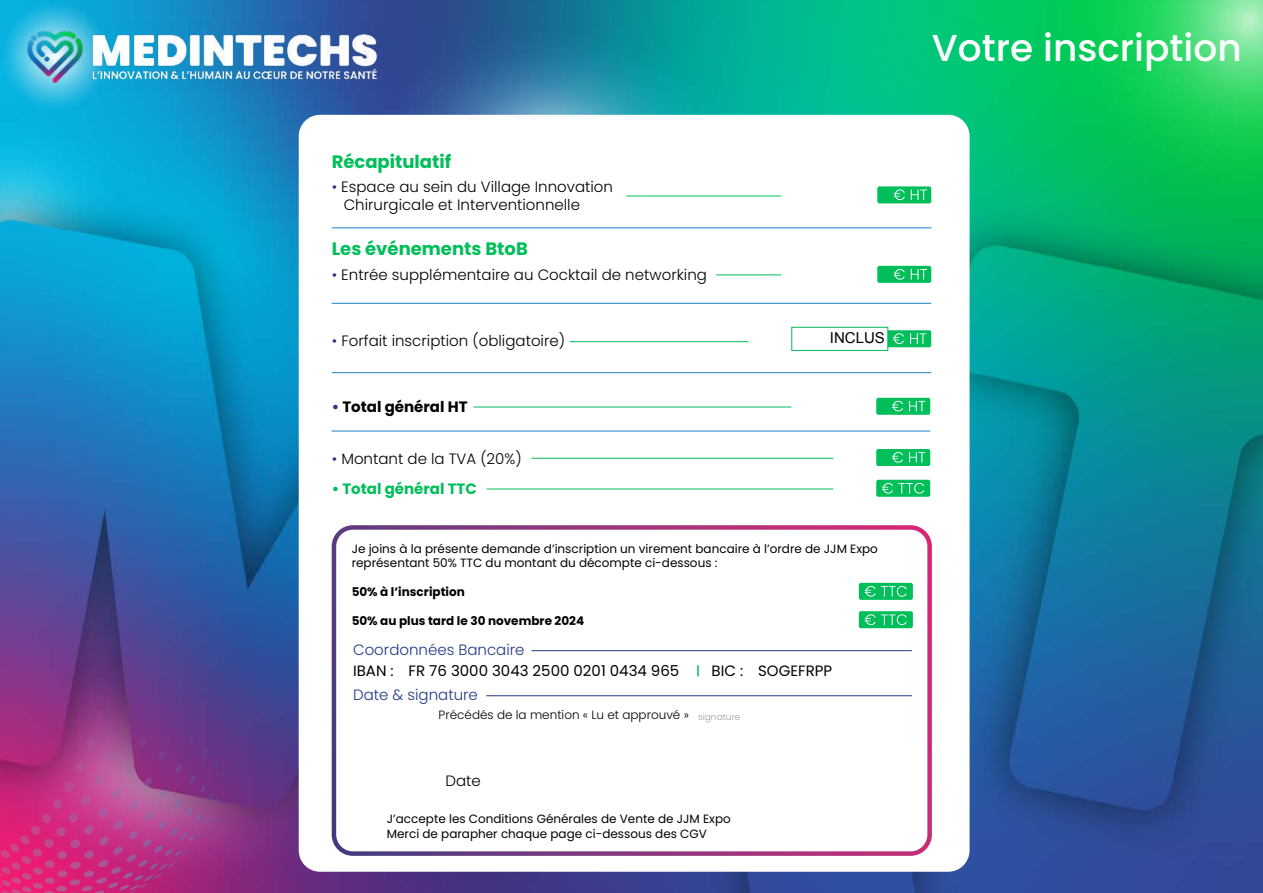
<style>
.page{position:relative;width:1263px;height:893px;background:#fff}
.page>*{position:absolute;margin:0;border:0;box-sizing:border-box;transform-origin:0 0}
.t1{font:500 37.5px "Poppins";color:#fff}
.t2{font:700 18px "Poppins";color:#00be5a}
.t3{font:300 15px/18px "Poppins";color:#000}
.t4{font:15px "Poppins";color:#000}
.t5{font:300 15px "Poppins";color:#223a84}
.t6{font:700 15px "Poppins";color:#00be5a}
.t7{font:700 15px "Poppins";color:#000}
.t8{font:15px "Arial";color:#000}
.t9{font:12px/14.4px "Poppins";color:#000}
.t10{font:700 12px "Poppins";color:#000}
.t11{font:300 12px "Poppins";color:#000}
.t12{font:300 9px "Poppins";color:#9d9d9c}
.s1{color:#283583}
</style>
<div class="page">
<img style="left:0;top:0;width:1263px;height:893px">
<svg style="left:107px;top:648px;width:5px;height:6px"></svg>
<svg style="left:134px;top:659px;width:4px;height:6px"></svg>
<svg style="left:0;top:672px;width:236px;height:221px"></svg>
<div style="left:299px;top:115px;width:670px;height:757px;background:#fff;border-radius:21px"></div>
<svg style="left:0;top:1px;width:110px;height:110px"></svg>
<div style="left:877px;top:186px;width:54px;height:17px;background:#00be5a;border-radius:2px"></div>
<svg style="left:893px;top:189px;width:34px;height:11px"></svg>
<img style="left:21px;top:21px;width:364px;height:69px">
<div style="left:332px;top:525px;width:600px;height:331px;border:4px solid #fff;border-radius:19px"></div>
<hr style="left:531px;top:650px;width:381px;height:1px;background:#223a84">
<hr style="left:486px;top:695px;width:426px;height:1px;background:#223a84">
<svg style="left:697px;top:665px;width:2px;height:11px"></svg>
<div style="left:859px;top:583px;width:54px;height:17px;background:#00be5a;border-radius:2px"></div>
<svg style="left:864px;top:586px;width:43px;height:11px"></svg>
<div style="left:859px;top:611px;width:54px;height:17px;background:#00be5a;border-radius:2px"></div>
<svg style="left:864px;top:614px;width:43px;height:11px"></svg>
<hr style="left:332px;top:227px;width:599px;height:1px;background:#1d80c3">
<hr style="left:332px;top:303px;width:599px;height:1px;background:#1d80c3">
<div style="left:877px;top:266px;width:54px;height:17px;background:#00be5a;border-radius:2px"></div>
<hr style="left:716px;top:275px;width:65px;height:1px;background:#00be5a">
<svg style="left:893px;top:269px;width:34px;height:11px"></svg>
<hr style="left:626px;top:196px;width:155px;height:1px;background:#00be5a">
<hr style="left:332px;top:431px;width:598px;height:1px;background:#1d80c3">
<hr style="left:531px;top:458px;width:302px;height:1px;background:#00be5a">
<hr style="left:487px;top:489px;width:346px;height:1px;background:#00be5a">
<hr style="left:570px;top:341px;width:178px;height:1px;background:#00be5a">
<div style="left:877px;top:330px;width:54px;height:17px;background:#00be5a;border-radius:2px"></div>
<svg style="left:893px;top:333px;width:33px;height:11px"></svg>
<div style="left:876px;top:449px;width:54px;height:17px;background:#00be5a;border-radius:2px"></div>
<svg style="left:892px;top:452px;width:33px;height:11px"></svg>
<hr style="left:332px;top:372px;width:599px;height:1px;background:#1d80c3">
<hr style="left:473px;top:407px;width:318px;height:1px;background:#00be5a">
<div style="left:876px;top:398px;width:54px;height:17px;background:#00be5a;border-radius:2px"></div>
<svg style="left:892px;top:401px;width:33px;height:10px"></svg>
<div style="left:876px;top:480px;width:54px;height:17px;background:#00be5a;border-radius:2px"></div>
<svg style="left:882px;top:483px;width:42px;height:11px"></svg>
<div style="left:791px;top:327px;width:97px;height:24px;background:#fff;border:1px solid #00be5a"></div>
<p class="t2" style="left:332px;top:151px;width:121px">Récapitulatif</p>
<p class="t3" style="left:344px;top:178px;width:271px;text-indent:-12px"><span class="s1">•</span> Espace au sein du Village Innovation<br>Chirurgicale et Interventionnelle</p>
<p class="t2" style="left:332px;top:239px;width:198px">Les événements BtoB</p>
<p class="t3" style="left:332px;top:266px;width:377px"><span class="s1">•</span> Entrée supplémentaire au Cocktail de networking</p>
<p class="t3" style="left:332px;top:332px;width:235px"><span class="s1">•</span> Forfait inscription (obligatoire)</p>
<p class="t7" style="left:332px;top:398px;width:137px"><span class="s1">•</span> Total général HT</p>
<p class="t3" style="left:332px;top:449px;width:191px"><span class="s1">•</span> Montant de la TVA (20%)</p>
<p class="t6" style="left:332px;top:480px;width:147px">• Total général TTC</p>
<p class="t8" style="left:830px;top:328px;width:57px">INCLUS</p>
<p class="t9" style="left:352px;top:542px;width:528px">Je joins à la présente demande d’inscription un virement bancaire à l’ordre de JJM Expo représentant 50% TTC du montant du décompte ci-dessous :</p>
<p class="t10" style="left:352px;top:585px;width:115px">50% à l’inscription</p>
<p class="t10" style="left:352px;top:613px;width:234px">50% au plus tard le 30 novembre 2024</p>
<p class="t5" style="left:353px;top:641px;width:173px">Coordonnées Bancaire</p>
<p class="t5" style="left:353px;top:686px;width:126px">Date &amp; signature</p>
<p class="t11" style="left:439px;top:708px;width:252px">Précédés de la mention « Lu et approuvé »</p>
<p class="t4" style="left:353px;top:662px;width:328px">IBAN : FR 76 3000 3043 2500 0201 0434 965</p>
<p class="t4" style="left:712px;top:662px;width:122px">BIC : SOGEFRPP</p>
<p class="t12" style="left:698px;top:711px;width:44px">signature</p>
<p class="t3" style="left:445px;top:772px;width:37px">Date</p>
<p class="t9" style="left:387px;top:812px;width:345px">J’accepte les Conditions Générales de Vente de JJM Expo</p>
<p class="t9" style="left:387px;top:826px;width:322px">Merci de parapher chaque page ci-dessous des CGV</p>
<p class="t1" style="left:932px;top:26px;width:311px">Votre inscription</p>
</div>
